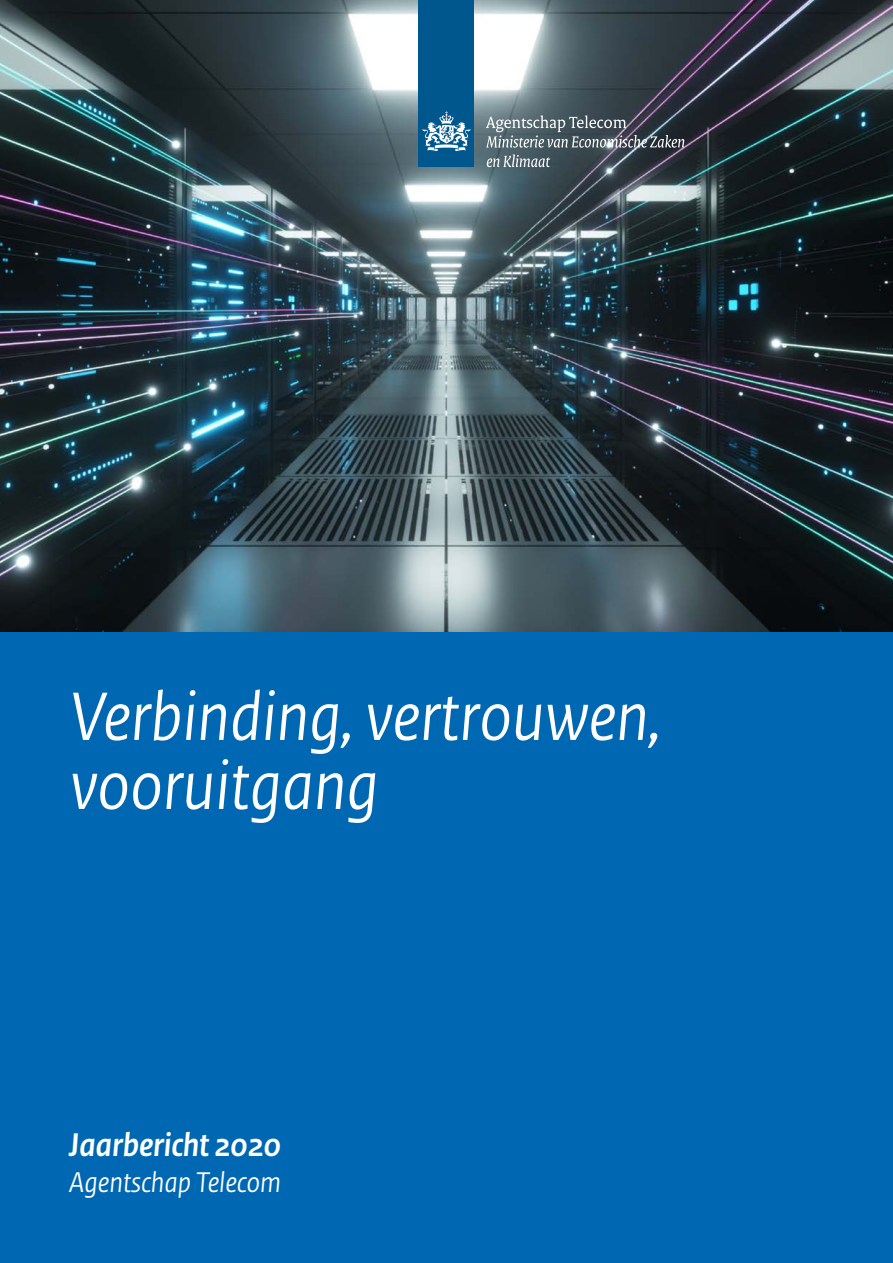
<style>
.page{position:relative;width:893px;height:1263px;background:#fff}
.page>*{position:absolute;margin:0;border:0;box-sizing:border-box;transform-origin:0 0}
.H1_RVO_Titel_diap{font:italic 72px/69px "Rijksoverheid Sans Heading";color:#fff}
.P_RVO_Subtitel_diap{font:italic 700 34.5px "Rijksoverheid Sans Heading";color:#fff}
.P_RVO_Subtitel_diap-2{font:italic 30px "Rijksoverheid Sans Heading";color:#fff}
</style>
<div class="page">
<div style="left:0;top:631px;width:893px;height:632px;background:#0068b3"></div>
<img style="left:0;top:0;width:893px;height:632px">
<div style="left:419px;top:0;width:55px;height:167px;background:#00578e"></div>
<svg style="left:423px;top:111px;width:47px;height:41px"></svg>
<svg style="left:486px;top:115px;width:198px;height:33px;background:#646e76"></svg>
<svg style="left:487px;top:154px;width:63px;height:13px"></svg>
<h1 class="H1_RVO_Titel_diap" style="left:70px;top:683px;width:592px">Verbinding, vertrouwen, vooruitgang</h1>
<p class="P_RVO_Subtitel_diap" style="left:69px;top:1125px;width:214px">Jaarbericht 2020</p>
<p class="P_RVO_Subtitel_diap-2" style="left:69px;top:1165px;width:213px">Agentschap Telecom</p>
</div>
